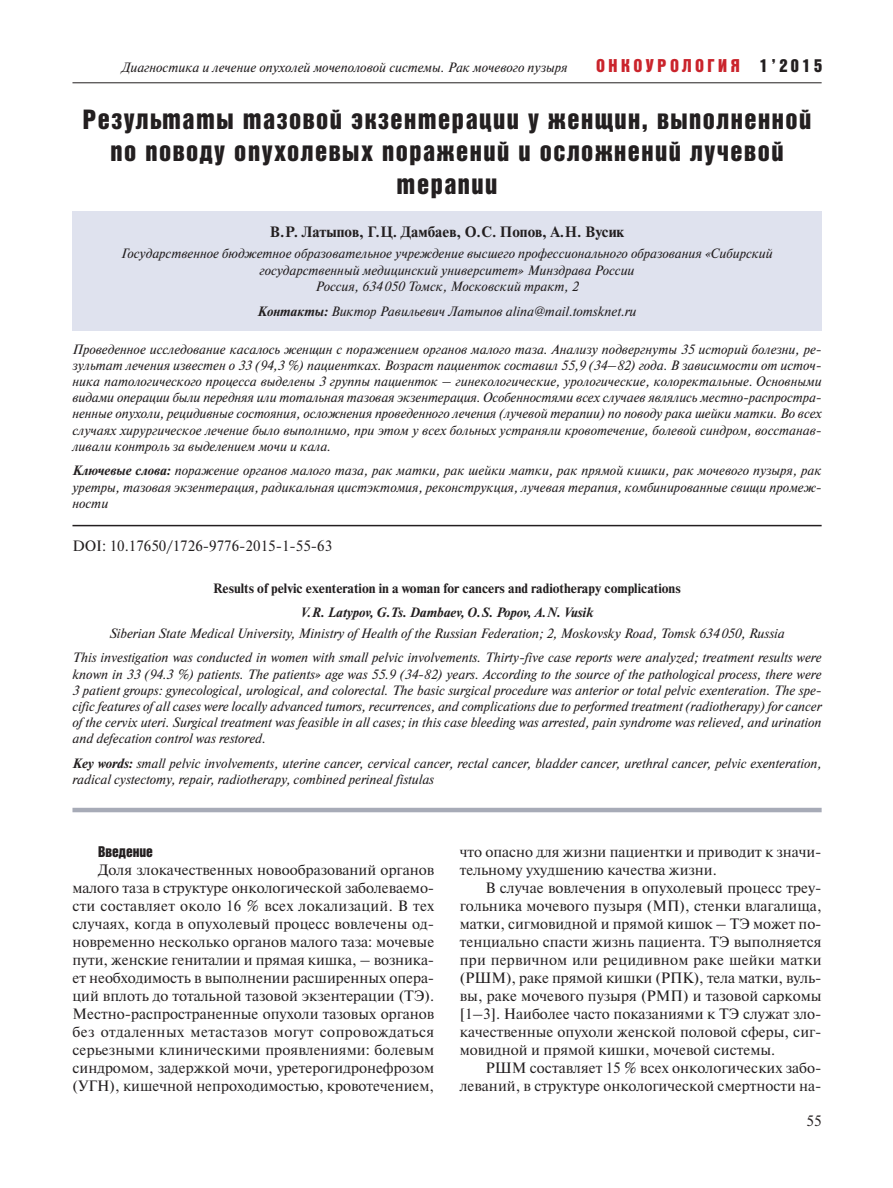
<style>
.page{position:relative;width:893px;height:1188px;background:#fff}
.page>*{position:absolute;margin:0;border:0;box-sizing:border-box;transform-origin:0 0}
.t1{font:27px/32.4px "Bastion Kontrast Alt C";letter-spacing:.055em;color:#231f20;text-align:center}
.t2{font:18px "Bastion Kontrast Alt C";letter-spacing:.195em;color:#ca242c}
.t3{font:15px/18px "Newton C";color:#231f20;text-align:justify}
.t4{font:700 15px "Newton C";color:#231f20}
.t5{font:15px "Bastion Kontrast Alt C";color:#231f20}
.t6{font:italic 13.5px/16.2px "Newton C";color:#231f20;text-align:justify}
.t7{font:700 13.5px "Newton C";color:#231f20}
.t8{font:italic 700 13.5px "Newton C";color:#231f20}
.s1{color:#231f20}
.s2{font-weight:700}
</style>
<div class="page">
<hr style="left:72px;top:83px;width:749px;height:1px;background:#231f20">
<div style="left:72px;top:212px;width:749px;height:119px;background:#dfe2ee"></div>
<hr style="left:72px;top:525px;width:749px;height:1px;background:#231f20">
<hr style="left:72px;top:808px;width:749px;height:4px;background:#a7abb7">
<p class="t6" style="left:121px;top:60px;width:447px">Диагностика и лечение опухолей мочеполовой системы. Рак мочевого пузыря</p>
<h2 class="t2" style="left:595px;top:59px;width:227px">ОНКОУРОЛОГИЯ <span class="s1">1’2015</span></h2>
<h1 class="t1" style="left:83px;top:104px;width:729px">Результаты тазовой экзентерации у женщин, выполненной по поводу опухолевых поражений и осложнений лучевой терапии</h1>
<p class="t4" style="left:270px;top:226px;width:355px">В. Р. Латыпов, Г. Ц. Дамбаев, О. С. Попов, А. Н. Вусик</p>
<p class="t6" style="left:121px;top:246px;width:652px;text-align:center">Государственное бюджетное образовательное учреждение высшего профессионального образования «Сибирский государственный медицинский университет» Минздрава России<br>Россия, 634 050 Томск, Московский тракт, 2</p>
<p class="t6" style="left:257px;top:305px;width:380px"><span class="s2">Контакты:</span> Виктор Равильевич Латыпов alina@mail.tomsknet.ru</p>
<p class="t6" style="left:72px;top:342px;width:750px">Проведенное исследование касалось женщин с поражением органов малого таза. Анализу подвергнуты 35 историй болезни, ре&shy;зультат лечения известен о 33 (94,3 %) пациентках. Возраст пациенток составил 55,9 (34–82) года. В зависимости от источ&shy;ника патологического процесса выделены 3 группы пациенток – гинекологические, урологические, колоректальные. Основными видами операции были передняя или тотальная тазовая экзентерация. Особенностями всех случаев являлись местно-распростра&shy;ненные опухоли, рецидивные состояния, осложнения проведенного лечения (лучевой терапии) по поводу рака шейки матки. Во всех случаях хирургическое лечение было выполнимо, при этом у всех больных устраняли кровотечение, болевой синдром, восстанав&shy;ливали контроль за выделением мочи и кала.</p>
<p class="t6" style="left:72px;top:464px;width:750px"><span class="s2">Ключевые слова:</span> поражение органов малого таза, рак матки, рак шейки матки, рак прямой кишки, рак мочевого пузыря, рак уретры, тазовая экзентерация, радикальная цистэктомия, реконструкция, лучевая терапия, комбинированные свищи промеж&shy;ности</p>
<p class="t3" style="left:72px;top:538px;width:261px">DOI: 10.17650/1726-9776-2015-1-55-63</p>
<p class="t7" style="left:213px;top:583px;width:469px">Results of pelvic exenteration in a woman for cancers and radiotherapy complications</p>
<p class="t8" style="left:300px;top:608px;width:294px">V. R. Latypov, G. Ts. Dambaev, O. S. Popov, A. N. Vusik</p>
<p class="t6" style="left:72px;top:622px;width:750px;line-height:24.8px;text-align:center">Siberian State Medical University, Ministry of Health of the Russian Federation; 2, Moskovsky Road, Tomsk 634 050, Russia<br>This investigation was conducted in women with small pelvic involvements. Thirty-five case reports were analyzed; treatment results were</p>
<p class="t6" style="left:72px;top:667px;width:750px">known in 33 (94.3 %) patients. The patients» age was 55.9 (34-82) years. According to the source of the pathological process, there were 3 patient groups: gynecological, urological, and colorectal. The basic surgical procedure was anterior or total pelvic exenteration. The spe&shy;cific features of all cases were locally advanced tumors, recurrences, and complications due to performed treatment (radiotherapy) for cancer of the cervix uteri. Surgical treatment was feasible in all cases; in this case bleeding was arrested, pain syndrome was relieved, and urination and defecation control was restored.</p>
<p class="t6" style="left:72px;top:757px;width:750px"><span class="s2">Key words:</span> small pelvic involvements, uterine cancer, cervical cancer, rectal cancer, bladder cancer, urethral cancer, pelvic exenteration, radical cystectomy, repair, radiotherapy, combined perineal fistulas</p>
<p class="t5" style="left:98px;top:846px;width:56px">Введение</p>
<p class="t3" style="left:72px;top:862px;width:363px;text-indent:26px">Доля злокачественных новообразований органов малого таза в структуре онкологической заболеваемо&shy;сти составляет около 16 % всех локализаций. В тех случаях, когда в опухолевый процесс вовлечены од&shy;новременно несколько органов малого таза: мочевые пути, женские гениталии и прямая кишка, – возника&shy;ет необходимость в выполнении расширенных опера&shy;ций вплоть до тотальной тазовой экзентерации (ТЭ).<br>Местно-распространенные опухоли тазовых органов без отдаленных метастазов могут сопровождаться серьез ными клиническими проявлениями: болевым синдромом, задержкой мочи, уретерогидронефрозом (УГН), кишечной непроходимостью, кровотечением,</p>
<p class="t3" style="left:459px;top:844px;width:363px">что опасно для жизни пациентки и приводит к значи&shy;тельному ухудшению качества жизни.</p>
<p class="t3" style="left:459px;top:880px;width:363px;text-indent:26px">В случае вовлечения в опухолевый процесс треу&shy;гольника мочевого пузыря (МП), стенки влагалища, матки, сигмовидной и прямой кишок – ТЭ может по&shy;тенциально спасти жизнь пациента. ТЭ выполняется при первичном или рецидивном раке шейки матки (РШМ), раке прямой кишки (РПК), тела матки, вуль&shy;вы, раке мочевого пузыря (РМП) и тазовой саркомы [1–3]. Наиболее часто показаниями к ТЭ служат зло&shy;качественные опухоли женской половой сферы, сиг&shy;мовидной и прямой кишки, мочевой системы.</p>
<p class="t3" style="left:459px;top:1060px;width:363px;text-align:right">РШМ составляет 15 % всех онкологических забо&shy;леваний, в структуре онкологической смертности на-</p>
<p class="t3" style="left:806px;top:1113px;width:17px">55</p>
</div>
